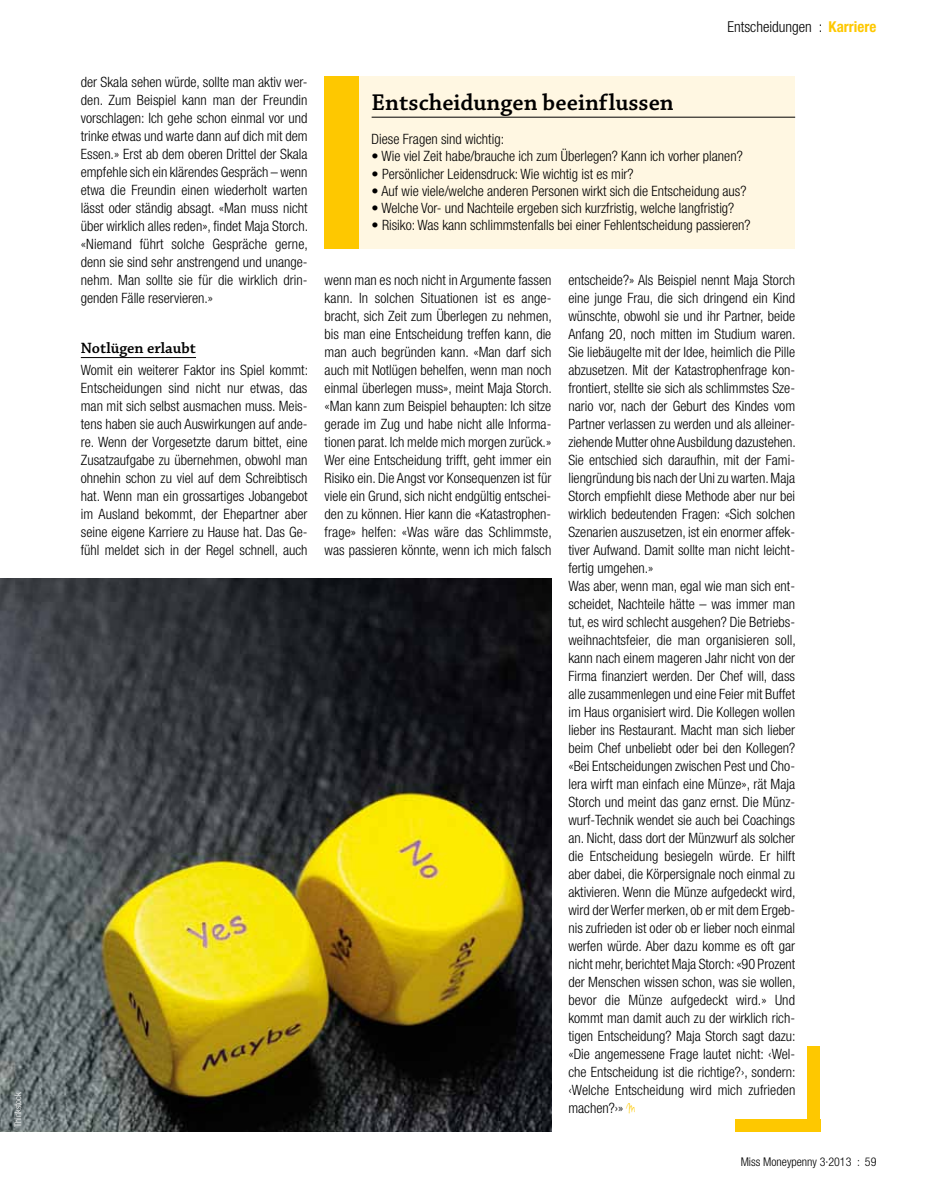
<style>
.page{position:relative;width:936px;height:1191px;background:#fff}
.page>*{position:absolute;margin:0;border:0;box-sizing:border-box;transform-origin:0 0}
.t1{font:600 24px "Chaparral Pro";color:#000}
.t2{font:600 15.75px "Chaparral Pro";color:#000}
.t3{font:300 condensed 15px "Helvetica Neue LT";color:#000}
.t4{font:300 condensed 14.25px/18px "Helvetica Neue LT";color:#000;text-align:justify}
.t5{font:300 condensed 12px "Helvetica Neue LT";color:#000}
.t6{font:300 condensed 9px "Helvetica Neue LT";color:#fff}
.s1{font-weight:700;color:#fec800}
.s2{font-family:"Jenna Sue";font-weight:400;font-stretch:normal;color:#fec800}
</style>
<div class="page">
<hr style="left:81px;top:357px;width:115px;height:1px;background:#000">
<div style="left:807px;top:1046px;width:13px;height:85px;background:#fec800"></div>
<div style="left:735px;top:1118px;width:85px;height:13px;background:#fec800"></div>
<img style="left:0;top:578px;width:551px;height:553px">
<div style="left:324px;top:77px;width:471px;height:172px;background:#fff7e2"></div>
<div style="left:325px;top:77px;width:34px;height:172px;background:#fec800"></div>
<hr style="left:371px;top:117px;width:424px;height:1px;background:#000">
<p class="t6" style="left:13px;top:1126px;width:36px;rotate:-90deg">Thinkstock</p>
<p class="t4" style="left:81px;top:73px;width:229px">der Skala sehen würde, sollte man aktiv wer&shy;den. Zum Beispiel kann man der Freundin vorschlagen: Ich gehe schon einmal vor und trinke etwas und warte dann auf dich mit dem Essen.» Erst ab dem oberen Drittel der Skala empfehle sich ein klärendes Gespräch – wenn etwa die Freundin einen wiederholt warten lässt oder ständig absagt. «Man muss nicht über wirklich alles reden», findet Maja Storch. «Niemand führt solche Gespräche gerne, denn sie sind sehr anstrengend und unange&shy;nehm. Man sollte sie für die wirklich drin&shy;genden Fälle reservieren.»</p>
<p class="t2" style="left:81px;top:339px;width:117px">Notlügen erlaubt</p>
<p class="t4" style="left:81px;top:361px;width:229px">Womit ein weiterer Faktor ins Spiel kommt:<br>Entscheidungen sind nicht nur etwas, das man mit sich selbst ausmachen muss. Meis&shy;tens haben sie auch Auswirkungen auf ande&shy;re. Wenn der Vorgesetzte darum bittet, eine Zusatzaufgabe zu übernehmen, obwohl man ohnehin schon zu viel auf dem Schreibtisch hat. Wenn man ein grossartiges Jobangebot im Ausland bekommt, der Ehepartner aber seine eigene Karriere zu Hause hat. Das Ge&shy;fühl meldet sich in der Regel schnell, auch</p>
<h1 class="t1" style="left:371px;top:89px;width:304px">Entscheidungen beeinflussen</h1>
<p class="t3" style="left:727px;top:18px;width:150px">Entscheidungen : <span class="s1">Karriere</span></p>
<p class="t4" style="left:371px;top:130px;width:134px">Diese Fragen sind wichtig:</p>
<p class="t4" style="left:371px;top:147px;width:372px">• Wie viel Zeit habe/brauche ich zum Überlegen? Kann ich vorher planen?</p>
<p class="t4" style="left:371px;top:165px;width:263px">• Persönlicher Leidensdruck: Wie wichtig ist es mir?</p>
<p class="t4" style="left:371px;top:182px;width:376px">• Auf wie viele/welche anderen Personen wirkt sich die Entscheidung aus?</p>
<p class="t4" style="left:371px;top:199px;width:364px">• Welche Vor- und Nachteile ergeben sich kurzfristig, welche langfristig?</p>
<p class="t4" style="left:371px;top:216px;width:380px">• Risiko: Was kann schlimmstenfalls bei einer Fehlentscheidung passieren?</p>
<p class="t4" style="left:324px;top:271px;width:229px">wenn man es noch nicht in Argumente fassen kann. In solchen Situationen ist es ange&shy;bracht, sich Zeit zum Überlegen zu nehmen, bis man eine Entscheidung treffen kann, die man auch begründen kann. «Man darf sich auch mit Notlügen behelfen, wenn man noch einmal überlegen muss», meint Maja Storch. «Man kann zum Beispiel behaupten: Ich sitze gerade im Zug und habe nicht alle Informa&shy;tionen parat. Ich melde mich morgen zurück.» Wer eine Entscheidung trifft, geht immer ein Risiko ein. Die Angst vor Konsequenzen ist für viele ein Grund, sich nicht endgültig entschei&shy;den zu können. Hier kann die «Katastrophen&shy;frage» helfen: «Was wäre das Schlimmste, was passieren könnte, wenn ich mich falsch</p>
<p class="t4" style="left:568px;top:271px;width:229px;text-align:left">entscheide?» Als Beispiel nennt Maja Storch eine junge Frau, die sich dringend ein Kind wünschte, obwohl sie und ihr Partner, beide Anfang 20, noch mitten im Studium waren.<br>Sie liebäugelte mit der Idee, heimlich die Pille abzusetzen. Mit der Katastrophenfrage kon&shy;frontiert, stellte sie sich als schlimmstes Sze&shy;nario vor, nach der Geburt des Kindes vom Partner verlassen zu werden und als alleiner&shy;ziehende Mutter ohne Ausbildung dazustehen.<br>Sie entschied sich daraufhin, mit der Fami&shy;liengründung bis nach der Uni zu warten. Maja Storch empfiehlt diese Methode aber nur bei wirklich bedeutenden Fragen: «Sich solchen Szenarien auszusetzen, ist ein enormer affek&shy;tiver Aufwand. Damit sollte man nicht leicht&shy;fertig umgehen.»<br>Was aber, wenn man, egal wie man sich ent&shy;scheidet, Nachteile hätte – was immer man tut, es wird schlecht ausgehen? Die Betriebs&shy;weihnachtsfeier, die man organisieren soll, kann nach einem mageren Jahr nicht von der Firma finanziert werden. Der Chef will, dass alle zusammenlegen und eine Feier mit Buffet im Haus organisiert wird. Die Kollegen wollen lieber ins Restaurant. Macht man sich lieber beim Chef unbeliebt oder bei den Kollegen? «Bei Entscheidungen zwischen Pest und Cho&shy;lera wirft man einfach eine Münze», rät Maja Storch und meint das ganz ernst. Die Münz&shy;wurf-Technik wendet sie auch bei Coachings an. Nicht, dass dort der Münzwurf als solcher die Entscheidung besiegeln würde. Er hilft aber dabei, die Körpersignale noch einmal zu aktivieren. Wenn die Münze aufgedeckt wird, wird der Werfer merken, ob er mit dem Ergeb&shy;nis zufrieden ist oder ob er lieber noch einmal werfen würde. Aber dazu komme es oft gar nicht mehr, berichtet Maja Storch: «90 Prozent der Menschen wissen schon, was sie wollen, bevor die Münze aufgedeckt wird.» Und kommt man damit auch zu der wirklich rich&shy;tigen Entscheidung? Maja Storch sagt dazu: «Die angemessene Frage lautet nicht: ‹Wel&shy;che Entscheidung ist die richtige?›, sondern: ‹Welche Entscheidung wird mich zufrieden machen?›» <span class="s2">M</span></p>
<p class="t5" style="left:740px;top:1155px;width:137px">Miss Moneypenny 3·2013 : 59</p>
</div>
